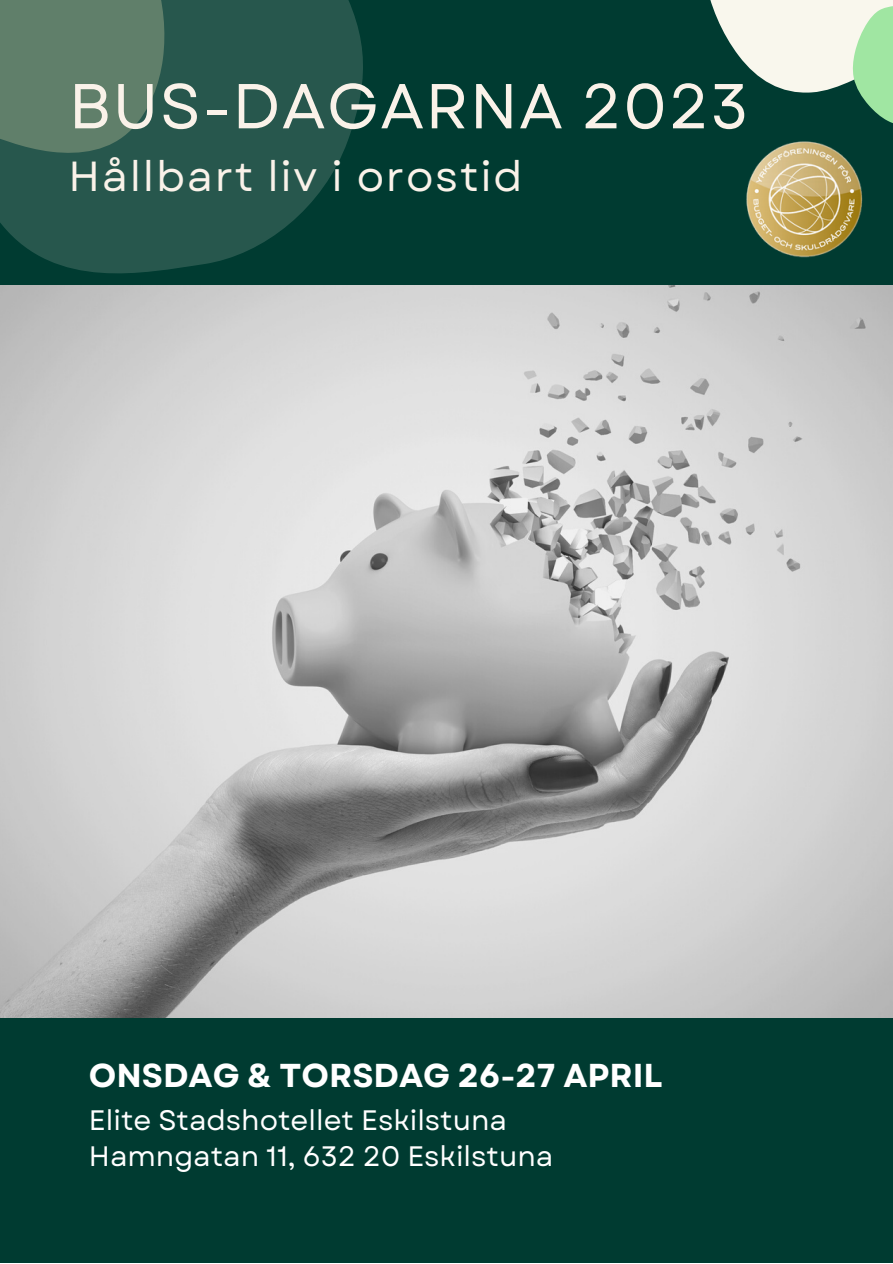
<style>
.page{position:relative;width:893px;height:1264px;background:#fff}
.page>*{position:absolute;margin:0;border:0;box-sizing:border-box;transform-origin:0 0}
.t1{font:63.3px "Garet";letter-spacing:.02em;color:#faf2e9}
.t2{font:42px "Garet";letter-spacing:.04em;color:#faf2e9}
.t3{font:700 33px "Garet";color:#fff}
.t4{font:28.05px/36px "Garet";color:#fff}
</style>
<div class="page">
<div style="left:0;top:0;width:892px;height:1262px;background:#003b31"></div>
<img style="left:0;top:285px;width:892px;height:732px">
<img style="left:740px;top:135px;width:125px;height:126px">
<svg style="left:0;top:0;width:364px;height:274px;background:#1e5147"></svg>
<svg style="left:0;top:0;width:207px;height:202px;background:#456c5c"></svg>
<svg style="left:658px;top:0;width:234px;height:134px;background:#6a9180"></svg>
<h1 class="t1" style="left:69px;top:61px;width:681px">BUS-DAGARNA 2023</h1>
<h2 class="t2" style="left:69px;top:146px;width:455px">Hållbart liv i orostid</h2>
<p class="t3" style="left:89px;top:1051px;width:575px">ONSDAG &amp; TORSDAG 26-27 APRIL</p>
<p class="t4" style="left:89px;top:1101px;width:466px">Elite Stadshotellet Eskilstuna<br>Hamngatan 11, 632 20 Eskilstuna</p>
</div>
